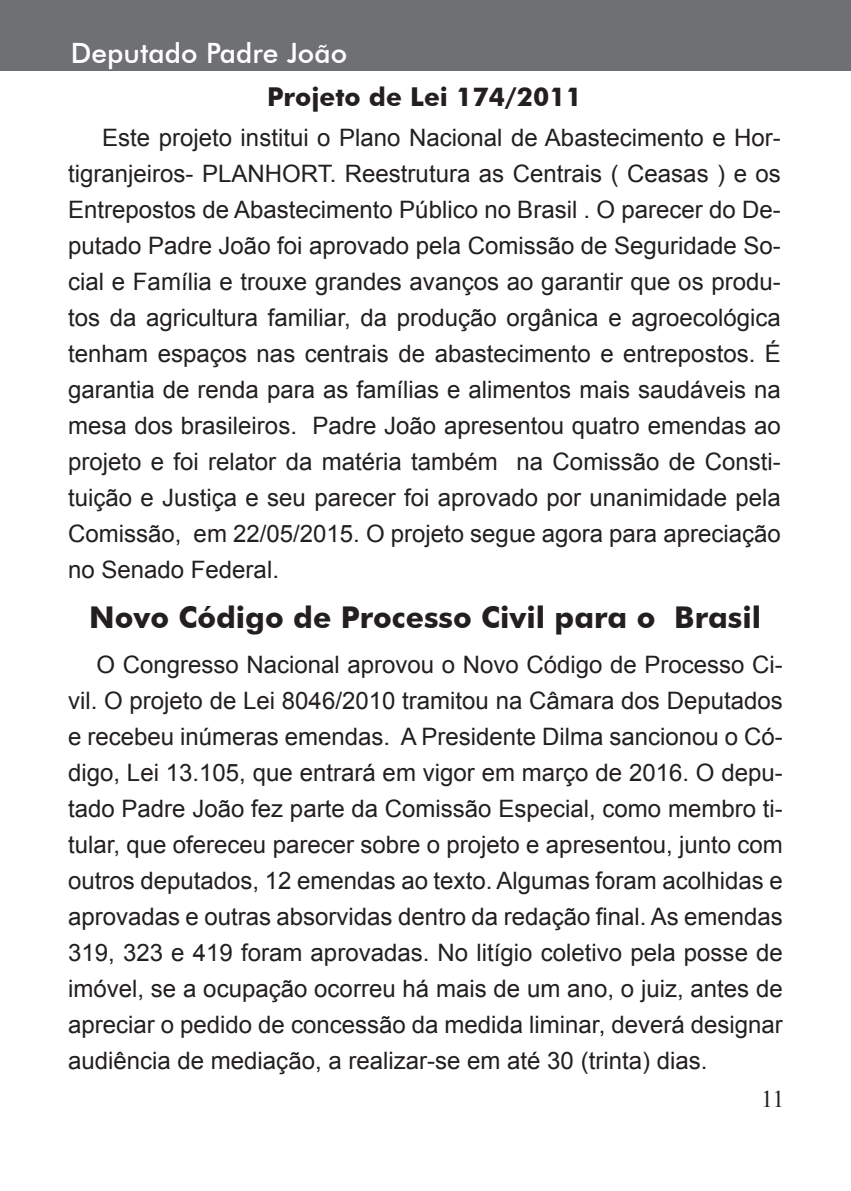
<style>
.page{position:relative;width:851px;height:1191px;background:#fff}
.page>*{position:absolute;margin:0;border:0;box-sizing:border-box;transform-origin:0 0}
.t1{font:700 30px "Futura BT";color:#231f20}
.t2{font:500 28px "Futura BT";color:#fff}
.t3{font:700 26px "Futura BT";color:#231f20}
.t4{font:24px/36px "Arial";color:#231f20;text-align:justify}
.t5{font:24px "Times New Roman";color:#231f20}
</style>
<div class="page">
<div style="left:0;top:0;width:850px;height:71px;background:#6f7073"></div>
<p class="t2" style="left:71px;top:36px;width:278px">Deputado Padre João</p>
<p class="t3" style="left:267px;top:81px;width:316px">Projeto de Lei 174/2011</p>
<p class="t4" style="left:68px;top:120px;width:714px;text-indent:34px">Este projeto institui o Plano Nacional de Abastecimento e Hor&shy;tigranjeiros- PLANHORT. Reestrutura as Centrais ( Ceasas ) e os Entrepostos de Abastecimento Público no Brasil . O parecer do De&shy;putado Padre João foi aprovado pela Comissão de Seguridade So&shy;cial e Família e trouxe grandes avanços ao garantir que os produ&shy;tos da agricultura familiar, da produção orgânica e agroecológica tenham espaços nas centrais de abastecimento e entrepostos. É garantia de renda para as famílias e alimentos mais saudáveis na mesa dos brasileiros. Padre João apresentou quatro emendas ao projeto e foi relator da matéria também na Comissão de Consti&shy;tuição e Justiça e seu parecer foi aprovado por unanimidade pela Comissão, em 22/05/2015. O projeto segue agora para apreciação no Senado Federal.</p>
<p class="t1" style="left:89px;top:599px;width:673px">Novo Código de Processo Civil para o Brasil</p>
<p class="t4" style="left:68px;top:646px;width:716px;text-indent:28px">O Congresso Nacional aprovou o Novo Código de Processo Ci&shy;vil. O projeto de Lei 8046/2010 tramitou na Câmara dos Deputados e recebeu inúmeras emendas. A Presidente Dilma sancionou o Có&shy;digo, Lei 13.105, que entrará em vigor em março de 2016. O depu&shy;tado Padre João fez parte da Comissão Especial, como membro ti&shy;tular, que ofereceu parecer sobre o projeto e apresentou, junto com outros deputados, 12 emendas ao texto. Algumas foram acolhidas e aprovadas e outras absorvidas dentro da redação final. As emendas 319, 323 e 419 foram aprovadas. No litígio coletivo pela posse de imóvel, se a ocupação ocorreu há mais de um ano, o juiz, antes de apreciar o pedido de concessão da medida liminar, deverá designar audiência de mediação, a realizar-se em até 30 (trinta) dias.</p>
<p class="t5" style="left:761px;top:1082px;width:25px">11</p>
</div>
